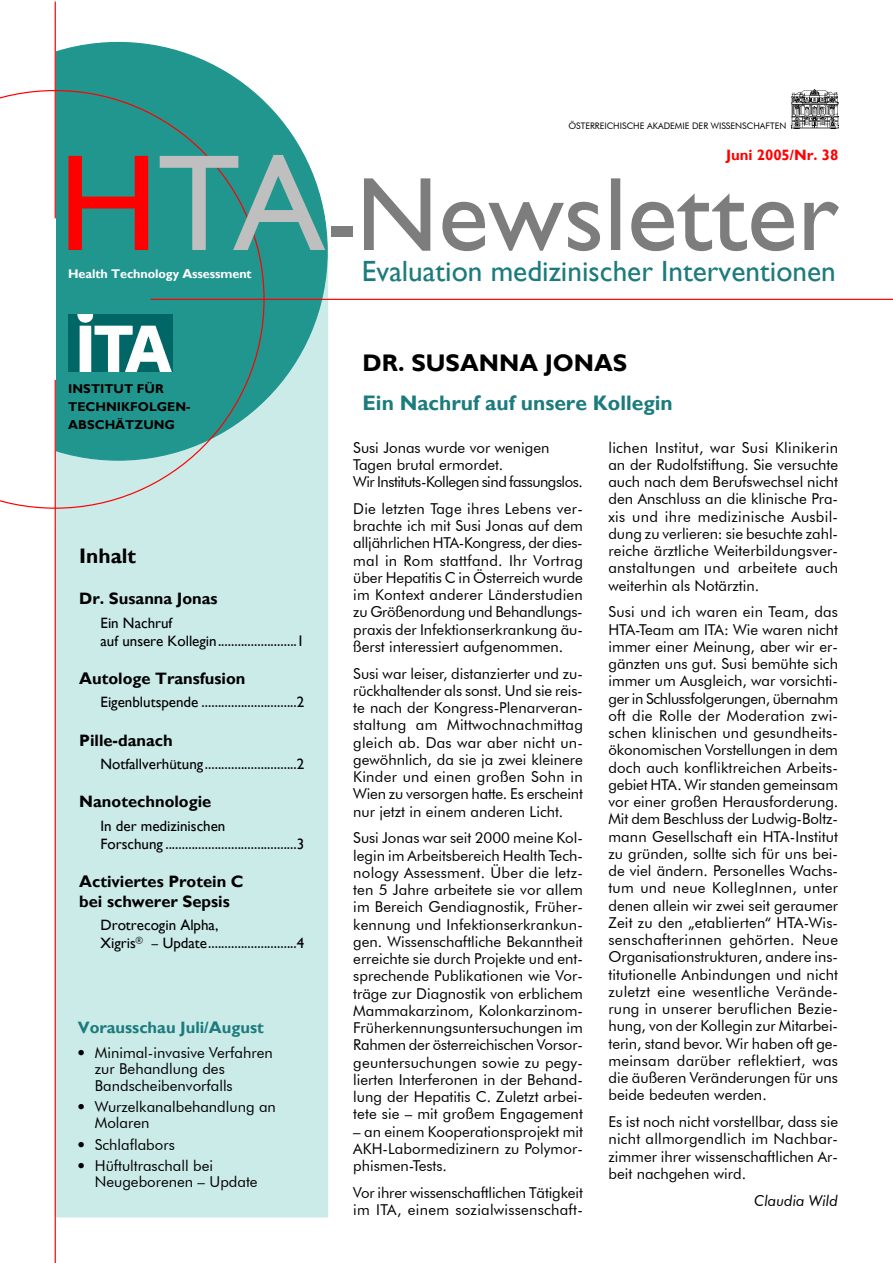
<style>
.page{position:relative;width:893px;height:1263px;background:#fff}
.page>*{position:absolute;margin:0;border:0;box-sizing:border-box;transform-origin:0 0}
.t1{font:138px "Gill Sans";color:#f00}
.t2{font:105px "Gill Sans";color:#7d7d7d}
.t3{font:29.25px "Gill Sans";color:#1c7b7d}
.t4{font:700 24px "Gill Sans";color:#000}
.t5{font:700 21px "Gill Sans";color:#1c7b7d}
.t6{font:700 21px "Gill Sans";color:#000}
.t7{font:700 16.5px/19.8px "Gill Sans";color:#000}
.t8{font:700 16.5px "Gill Sans";color:#1c7b7d}
.t9{font:15px/17.2px "Futura Bk BT";color:#000;text-align:justify}
.t10{font:15px/18px "Gill Sans";color:#000}
.t11{font:700 15px "Gill Sans";color:#f00}
.t12{font:italic 15px "Futura Bk BT";color:#000}
.t13{font:700 12.75px/18px "Gill Sans";color:#000}
.t14{font:700 12.6px "Gill Sans";letter-spacing:-.005em;color:#fff}
.t15{font:9px "Futura Bk BT";color:#000}
.s1{font-size:138px;color:#bfbfbf}
.s2{font-weight:700;font-size:82.5px}
</style>
<div class="page">
<div style="left:56px;top:256px;width:271px;height:961px;background:#cbebe9"></div>
<svg style="left:56px;top:42px;width:272px;height:419px"></svg>
<hr style="left:151px;top:299px;width:741px;height:1px;background:#f00">
<img style="left:791px;top:90px;width:47px;height:38px">
<hr style="left:55px;top:2px;width:1px;height:216px;background:#f00">
<svg style="left:0;top:90px;width:264px;height:419px"></svg>
<img style="left:68px;top:314px;width:104px;height:58px">
<hr style="left:55px;top:380px;width:1px;height:883px;background:#f00">
<p class="t15" style="left:568px;top:120px;width:219px">ÖSTERREICHISCHE AKADEMIE DER WISSENSCHAFTEN</p>
<p class="t11" style="left:726px;top:149px;width:114px">Juni 2005/Nr. 38</p>
<h2 class="t2" style="left:157px;top:178px;width:683px"><span class="s1">TA</span><span class="s2">-</span>Newsletter</h2>
<h3 class="t3" style="left:362px;top:261px;width:475px">Evaluation medizinischer Interventionen</h3>
<h1 class="t1" style="left:58px;top:156px;width:102px">H</h1>
<p class="t14" style="left:68px;top:269px;width:185px">Health Technology Assessment</p>
<p class="t13" style="left:68px;top:381px;width:124px">INSTITUT FÜR<br>TECHNIKFOLGEN-<br>ABSCHÄTZUNG</p>
<h3 class="t6" style="left:79px;top:549px;width:58px">Inhalt</h3>
<p class="t7" style="left:79px;top:591px;width:140px">Dr. Susanna Jonas</p>
<p class="t10" style="left:100px;top:616px;width:205px">Ein Nachruf<br>auf unsere Kollegin........................1</p>
<p class="t7" style="left:79px;top:670px;width:168px">Autologe Transfusion</p>
<p class="t10" style="left:100px;top:695px;width:205px">Eigenblutspende .............................2</p>
<p class="t7" style="left:79px;top:732px;width:95px">Pille-danach</p>
<p class="t10" style="left:100px;top:757px;width:205px">Notfallverhütung............................2</p>
<p class="t7" style="left:79px;top:794px;width:133px">Nanotechnologie</p>
<p class="t10" style="left:100px;top:818px;width:205px">In der medizinischen<br>Forschung ........................................3</p>
<p class="t7" style="left:79px;top:873px;width:166px">Activiertes Protein C bei schwerer Sepsis</p>
<p class="t10" style="left:100px;top:918px;width:205px">Drotrecogin Alpha,<br>Xigris® – Update...........................4</p>
<p class="t8" style="left:78px;top:1021px;width:187px">Vorausschau Juli/August</p>
<p class="t9" style="left:95px;top:1044px;width:179px;line-height:16.5px;text-align:left;text-indent:-17px">• Minimal-invasive Verfahren zur Behandlung des<br>Bandscheibenvorfalls</p>
<p class="t9" style="left:95px;top:1098px;width:183px;line-height:16.5px;text-indent:-17px">• Wurzelkanalbehandlung an<br>Molaren</p>
<p class="t9" style="left:78px;top:1135px;width:98px">• Schlaflabors</p>
<p class="t9" style="left:95px;top:1157px;width:164px;line-height:16.5px;text-indent:-17px">• Hüftultraschall bei<br>Neugeborenen – Update</p>
<h3 class="t4" style="left:362px;top:354px;width:266px">DR. SUSANNA JONAS</h3>
<h3 class="t5" style="left:362px;top:396px;width:311px">Ein Nachruf auf unsere Kollegin</h3>
<p class="t9" style="left:353px;top:438px;width:231px;text-align:left">Susi Jonas wurde vor wenigen<br>Tagen brutal ermordet.<br>Wir Instituts-Kollegen sind fassungslos.</p>
<p class="t9" style="left:353px;top:500px;width:231px">Die letzten Tage ihres Lebens ver&shy;brachte ich mit Susi Jonas auf dem alljährlichen HTA-Kongress, der dies&shy;mal in Rom stattfand. Ihr Vortrag über Hepatitis C in Österreich wurde im Kontext anderer Länderstudien zu Größenordung und Behandlungs&shy;praxis der Infektionserkrankung äu&shy;ßerst interessiert aufgenommen.</p>
<p class="t9" style="left:353px;top:665px;width:231px">Susi war leiser, distanzierter und zu&shy;rückhaltender als sonst. Und sie reis&shy;te nach der Kongress-Plenarveran&shy;staltung am Mittwochnachmittag gleich ab. Das war aber nicht un&shy;gewöhnlich, da sie ja zwei kleinere Kinder und einen großen Sohn in Wien zu versorgen hatte. Es erscheint nur jetzt in einem anderen Licht.</p>
<p class="t9" style="left:353px;top:829px;width:231px">Susi Jonas war seit 2000 meine Kol&shy;legin im Arbeitsbereich Health Tech&shy;nology Assessment. Über die letz&shy;ten 5 Jahre arbeitete sie vor allem im Bereich Gendiagnostik, Früher&shy;kennung und Infektionserkrankun&shy;gen. Wissenschaftliche Bekanntheit erreichte sie durch Projekte und ent&shy;sprechende Publikationen wie Vor&shy;träge zur Diagnostik von erblichem Mammakarzinom, Kolonkarzinom-Früherkennungsuntersuchungen im Rahmen der österreichischen Vorsor&shy;geuntersuchungen sowie zu pegy&shy;lierten Interferonen in der Behand&shy;lung der Hepatitis C. Zuletzt arbei&shy;tete sie – mit großem Engagement</p>
<p class="t9" style="left:353px;top:1123px;width:231px">– an einem Kooperationsprojekt mit AKH-Labormedizinern zu Polymor&shy;phismen-Tests.</p>
<p class="t9" style="left:353px;top:1184px;width:231px">Vor ihrer wissenschaftlichen Tätigkeit im ITA, einem sozialwissenschaft-</p>
<p class="t9" style="left:608px;top:438px;width:231px">lichen Institut, war Susi Klinikerin an der Rudolfstiftung. Sie versuchte auch nach dem Berufswechsel nicht den Anschluss an die klinische Pra&shy;xis und ihre medizinische Ausbil&shy;dung zu verlieren: sie besuchte zahl&shy;reiche ärztliche Weiterbildungsver&shy;anstaltungen und arbeitete auch weiterhin als Notärztin.</p>
<p class="t9" style="left:608px;top:603px;width:231px">Susi und ich waren ein Team, das HTA-Team am ITA: Wie waren nicht immer einer Meinung, aber wir er&shy;gänzten uns gut. Susi bemühte sich immer um Ausgleich, war vorsichti&shy;ger in Schlussfolgerungen, übernahm oft die Rolle der Moderation zwi&shy;schen klinischen und gesundheits&shy;ökonomischen Vorstellungen in dem doch auch konfliktreichen Arbeits&shy;gebiet HTA. Wir standen gemeinsam vor einer großen Herausforderung.<br>Mit dem Beschluss der Ludwig-Boltz&shy;mann Gesellschaft ein HTA-Institut zu gründen, sollte sich für uns bei&shy;de viel ändern. Personelles Wachs&shy;tum und neue KollegInnen, unter denen allein wir zwei seit geraumer Zeit zu den „etablierten“ HTA-Wis&shy;senschafterinnen gehörten. Neue Organisationstrukturen, andere ins&shy;titutionelle Anbindungen und nicht zuletzt eine wesentliche Verände&shy;rung in unserer beruflichen Bezie&shy;hung, von der Kollegin zur Mitarbei&shy;terin, stand bevor. Wir haben oft ge&shy;meinsam darüber reflektiert, was die äußeren Veränderungen für uns beide bedeuten werden.</p>
<p class="t9" style="left:608px;top:1113px;width:231px">Es ist noch nicht vorstellbar, dass sie nicht allmorgendlich im Nachbar&shy;zimmer ihrer wissenschaftlichen Ar&shy;beit nachgehen wird.</p>
<p class="t12" style="left:754px;top:1192px;width:85px">Claudia Wild</p>
</div>
